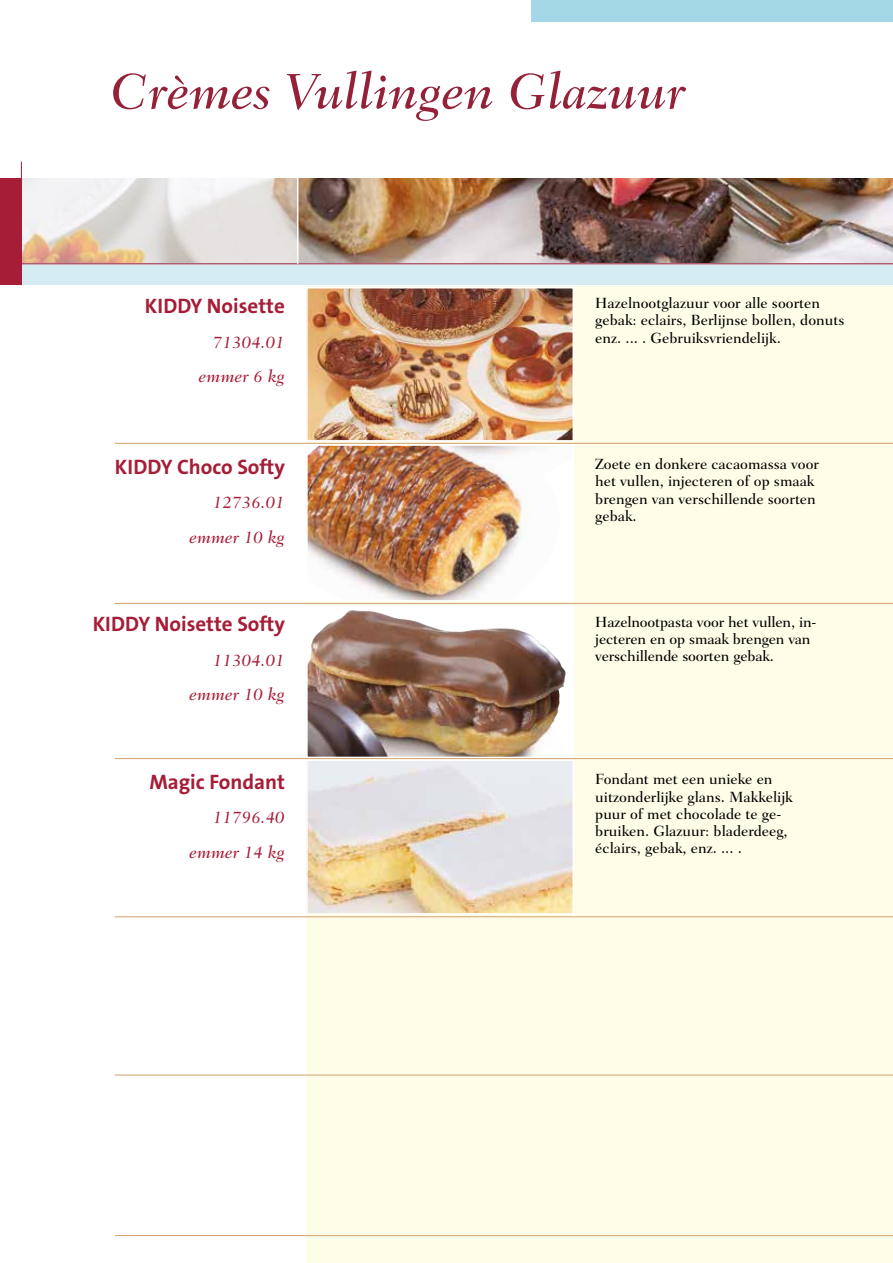
<style>
.page{position:relative;width:893px;height:1263px;background:#fff}
.page>*{position:absolute;margin:0;border:0;box-sizing:border-box;transform-origin:0 0}
.t1{font:italic 500 51px "Fairfield LT Std";color:#942137}
.t2{font:21px "The Sans LP7 Bld";color:#a51d36}
.t3{font:italic 500 17.25px/34.5px "Fairfield LT Std";color:#a51d36;text-align:right}
.t4{font:500 15px/17.2px "Fairfield LT Std";color:#000}
</style>
<div class="page">
<div style="left:306px;top:287px;width:268px;height:976px;background:#fffce7"></div>
<div style="left:574px;top:287px;width:319px;height:976px;background:#fffce7"></div>
<img style="left:298px;top:179px;width:595px;height:84px">
<svg style="left:22px;top:179px;width:275px;height:84px"></svg>
<div style="left:0;top:264px;width:893px;height:21px;background:#d5ecf3"></div>
<div style="left:0;top:179px;width:21px;height:106px;background:#a51d36"></div>
<hr style="left:21px;top:162px;width:1px;height:123px;background:#a51d36">
<hr style="left:0;top:263px;width:893px;height:1px;background:#a51d36">
<div style="left:531px;top:0;width:362px;height:21px;background:#a4d8e6"></div>
<hr style="left:297px;top:178px;width:1px;height:86px;background:#fff">
<div style="left:307px;top:606px;width:266px;height:151px;background:#fff"></div>
<img style="left:309px;top:610px;width:257px;height:145px">
<div style="left:306px;top:605px;width:268px;height:153px;border:2px solid #fff"></div>
<img style="left:309px;top:762px;width:262px;height:150px">
<div style="left:306px;top:759px;width:268px;height:156px;border:2px solid #fff"></div>
<img style="left:309px;top:290px;width:262px;height:149px">
<div style="left:306px;top:287px;width:268px;height:155px;border:2px solid #fff"></div>
<img style="left:309px;top:447px;width:262px;height:152px">
<div style="left:306px;top:444px;width:268px;height:158px;border:2px solid #fff"></div>
<hr style="left:115px;top:443px;width:778px;height:1px;background:#d3a26e">
<hr style="left:115px;top:603px;width:778px;height:1px;background:#d3a26e">
<hr style="left:115px;top:758px;width:778px;height:1px;background:#d3a26e">
<hr style="left:115px;top:916px;width:778px;height:1px;background:#d3a26e">
<hr style="left:115px;top:1075px;width:778px;height:1px;background:#d3a26e">
<hr style="left:115px;top:1235px;width:778px;height:1px;background:#d3a26e">
<h1 class="t1" style="left:111px;top:61px;width:576px">Crèmes Vullingen Glazuur</h1>
<h2 class="t2" style="left:145px;top:293px;width:142px">KIDDY Noisette</h2>
<p class="t3" style="left:199px;top:325px;width:87px">71304.01 emmer 6 kg</p>
<h2 class="t2" style="left:115px;top:453px;width:171px">KIDDY Choco Softy</h2>
<p class="t3" style="left:189px;top:485px;width:97px">12736.01 emmer 10 kg</p>
<h2 class="t2" style="left:93px;top:611px;width:194px">KIDDY Noisette Softy</h2>
<p class="t3" style="left:189px;top:643px;width:97px">11304.01 emmer 10 kg</p>
<h2 class="t2" style="left:149px;top:768px;width:137px">Magic Fondant</h2>
<p class="t3" style="left:189px;top:800px;width:97px">11796.40 emmer 14 kg</p>
<p class="t4" style="left:595px;top:294px;width:251px">Hazelnootglazuur voor alle soorten gebak: eclairs, Berlijnse bollen, donuts enz. ... . Gebruiksvriendelijk.</p>
<p class="t4" style="left:595px;top:456px;width:225px">Zoete en donkere cacaomassa voor het vullen, injecteren of op smaak brengen van verschillende soorten gebak.</p>
<p class="t4" style="left:595px;top:613px;width:223px">Hazelnootpasta voor het vullen, in&shy;jecteren en op smaak brengen van verschillende soorten gebak.</p>
<p class="t4" style="left:595px;top:771px;width:199px">Fondant met een unieke en uitzonderlijke glans. Makkelijk puur of met chocolade te ge&shy;bruiken. Glazuur: bladerdeeg, éclairs, gebak, enz. ... .</p>
</div>
